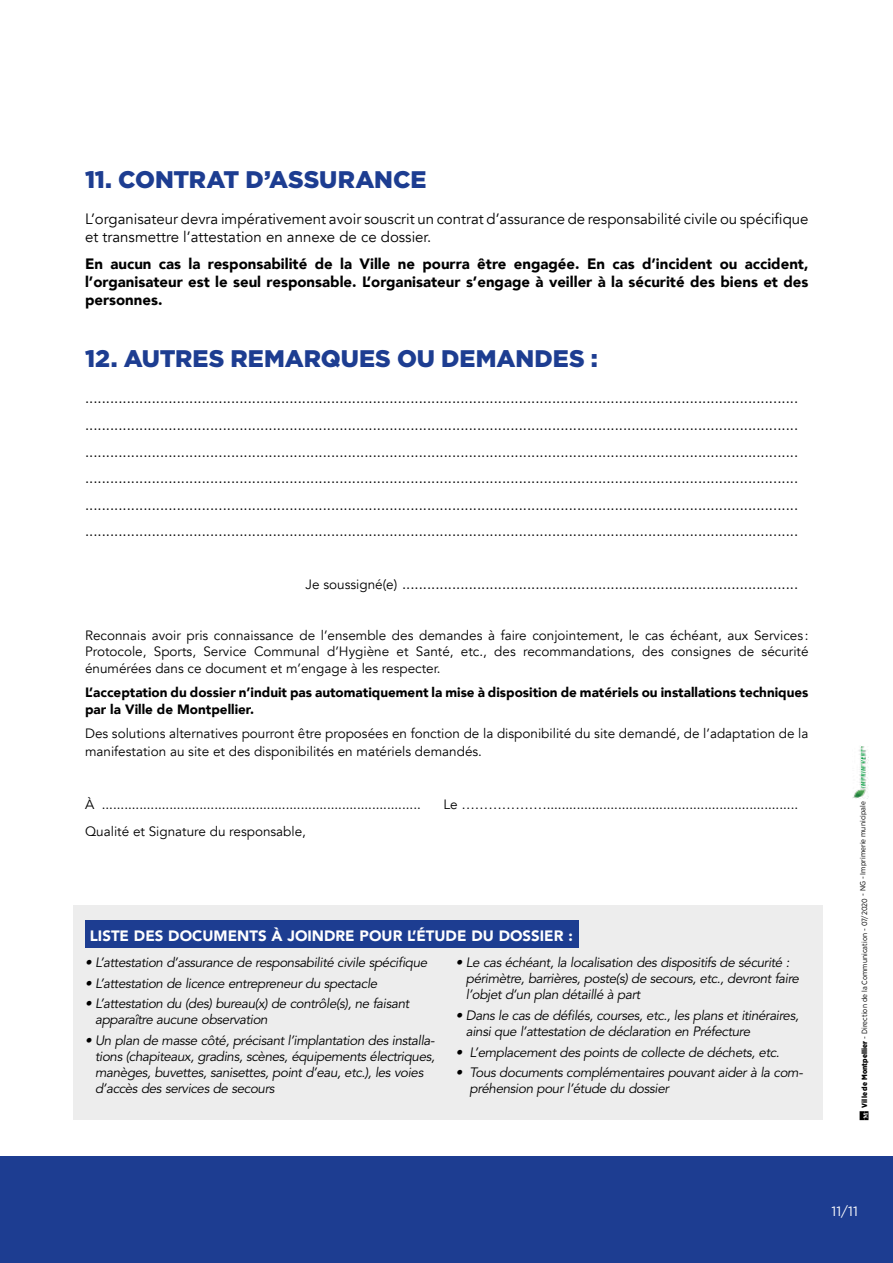
<style>
.page{position:relative;width:893px;height:1263px;background:#fff}
.page>*{position:absolute;margin:0;border:0;box-sizing:border-box;transform-origin:0 0}
.t1{font:900 24px "Gotham";letter-spacing:-.005em;color:#1d3d91}
.t2{font:15px/26.5px "Avenir";color:#000}
.t3{font:900 15px/18px "Avenir";color:#000;text-align:justify}
.t4{font:900 15px "Avenir";color:#fff}
.t5{font:italic 13.5px/16.2px "Avenir";letter-spacing:-.03em;color:#000}
.t6{font:13.5px/16.2px "Avenir";color:#000;text-align:justify}
.t7{font:900 13.5px/16.2px "Avenir";color:#000}
.t8{font:13.5px "Gotham";color:#fff}
.t9{font:7.5px "Gotham Narrow";letter-spacing:.01em;color:#000}
.s1{font-size:13.5px}
.s2{font-weight:900}
</style>
<div class="page">
<div style="left:0;top:1155px;width:893px;height:108px;background:#1d3d91"></div>
<div style="left:73px;top:906px;width:750px;height:214px;background:#ededed"></div>
<div style="left:85px;top:920px;width:493px;height:27px;background:#1d3d91"></div>
<svg style="left:860px;top:1111px;width:8px;height:9px"></svg>
<img style="left:853px;top:746px;width:16px;height:53px">
<h1 class="t1" style="left:85px;top:163px;width:343px">11. CONTRAT D’ASSURANCE</h1>
<p class="t2" style="left:85px;top:211px;width:725px;line-height:18px">L’organisateur devra impérativement avoir souscrit un contrat d’assurance de responsabilité civile ou spécifique et transmettre l’attestation en annexe de ce dossier.</p>
<p class="t3" style="left:85px;top:254px;width:725px">En aucun cas la responsabilité de la Ville ne pourra être engagée. En cas d’incident ou accident, l’organisateur est le seul responsable. L’organisateur s’engage à veiller à la sécurité des biens et des personnes.</p>
<h1 class="t1" style="left:85px;top:342px;width:514px">12. AUTRES REMARQUES OU DEMANDES :</h1>
<p class="t2" style="left:85px;top:385px;width:715px;text-align:justify">........................................................................................................................................................................... ........................................................................................................................................................................... ........................................................................................................................................................................... ........................................................................................................................................................................... ........................................................................................................................................................................... ...........................................................................................................................................................................</p>
<p class="t2" style="left:306px;top:571px;width:494px"><span class="s1">Je soussigné(e)</span> ...............................................................................................</p>
<p class="t6" style="left:85px;top:628px;width:725px">Reconnais avoir pris connaissance de l’ensemble des demandes à faire conjointement, le cas échéant, aux Services :<br>Protocole, Sports, Service Communal d’Hygiène et Santé, etc., des recommandations, des consignes de sécurité énumérées dans ce document et m’engage à les respecter.</p>
<p class="t7" style="left:85px;top:684px;width:725px">L’acceptation du dossier n’induit pas automatiquement la mise à disposition de matériels ou installations techniques par la Ville de Montpellier.</p>
<p class="t6" style="left:85px;top:725px;width:725px;line-height:18px">Des solutions alternatives pourront être proposées en fonction de la disponibilité du site demandé, de l’adaptation de la manifestation au site et des disponibilités en matériels demandés.</p>
<p class="t6" style="left:85px;top:797px;width:337px">À .....................................................................................</p>
<p class="t6" style="left:443px;top:797px;width:356px">Le ………………....................................................................</p>
<p class="t6" style="left:85px;top:823px;width:222px">Qualité et Signature du responsable,</p>
<p class="t4" style="left:90px;top:923px;width:484px">LISTE DES DOCUMENTS À JOINDRE POUR L’ÉTUDE DU DOSSIER :</p>
<p class="t5" style="left:85px;top:955px;width:344px">• L’attestation d’assurance de responsabilité civile spécifique</p>
<p class="t5" style="left:85px;top:975px;width:294px">• L’attestation de licence entrepreneur du spectacle</p>
<p class="t5" style="left:95px;top:996px;width:316px;text-indent:-10px">• L’attestation du (des) bureau(x) de contrôle(s), ne faisant apparaître aucune observation</p>
<p class="t5" style="left:95px;top:1032px;width:341px;text-indent:-10px">• Un plan de masse côté, précisant l’implantation des installa&shy;tions (chapiteaux, gradins, scènes, équipements électriques, manèges, buvettes, sanisettes, point d’eau, etc.), les voies d’accès des services de secours</p>
<p class="t5" style="left:466px;top:955px;width:335px;text-indent:-10px">• Le cas échéant, la localisation des dispositifs de sécurité : périmètre, barrières, poste(s) de secours, etc., devront faire l’objet d’un plan détaillé à part</p>
<p class="t5" style="left:466px;top:1007px;width:334px;text-indent:-10px">• Dans le cas de défilés, courses, etc., les plans et itinéraires, ainsi que l’attestation de déclaration en Préfecture</p>
<p class="t5" style="left:456px;top:1044px;width:325px">• L’emplacement des points de collecte de déchets, etc.</p>
<p class="t5" style="left:470px;top:1065px;width:335px;text-indent:-14px">• Tous documents complémentaires pouvant aider à la com&shy;préhension pour l’étude du dossier</p>
<p class="t9" style="left:860px;top:1107px;width:308px;rotate:-90deg"><span class="s2">Ville de Montpellier</span> - Direction de la Communication - 07/2020 - NG - Imprimerie municipale</p>
<p class="t8" style="left:832px;top:1203px;width:28px">11/11</p>
</div>
